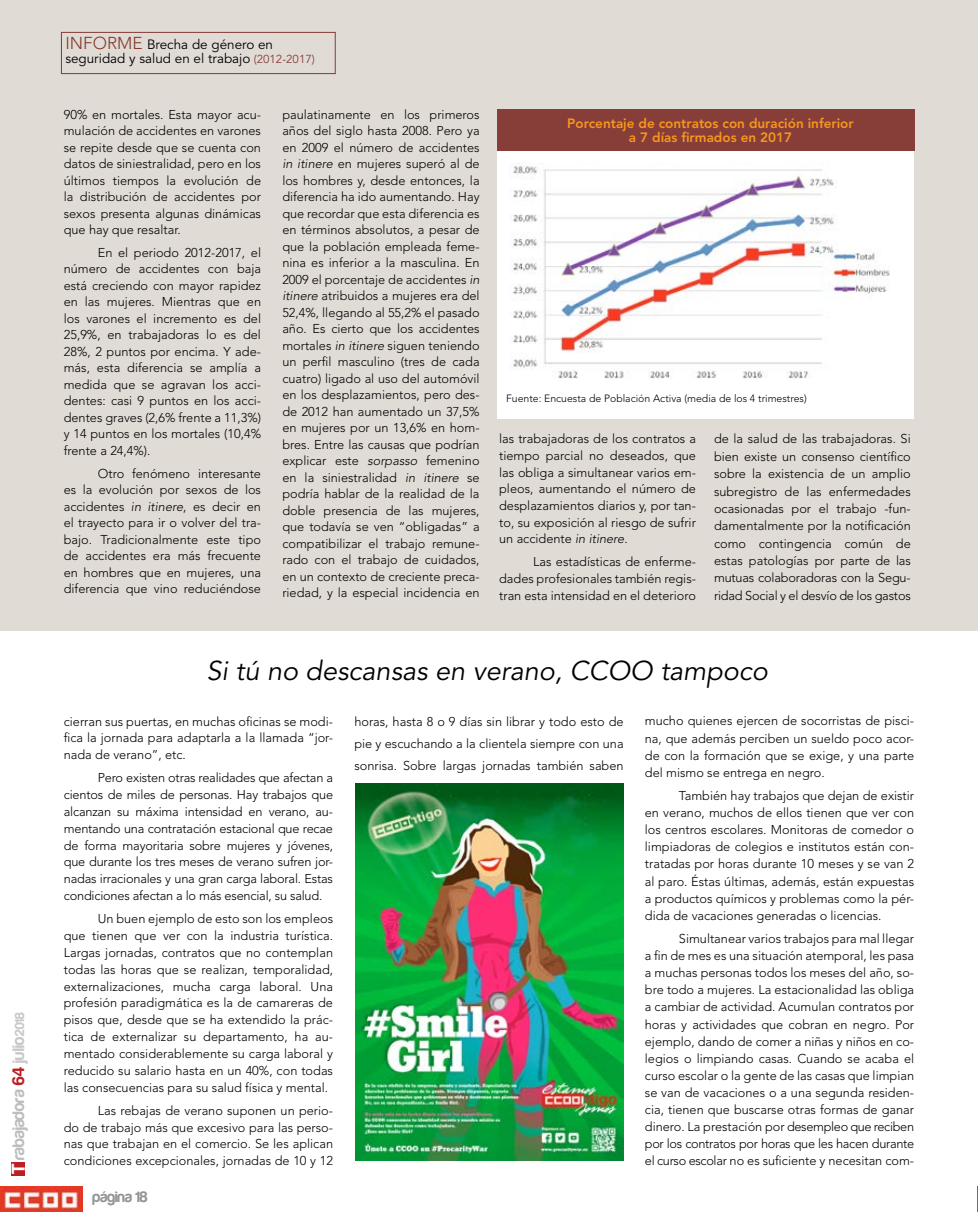
<style>
.page{position:relative;width:978px;height:1212px;background:#fff}
.page>*{position:absolute;margin:0;border:0;box-sizing:border-box;transform-origin:0 0}
.No_Spacing{font:italic 27px "Avenir";color:#000}
.t1{font:700 19.5px "Harabara";color:#fff}
.t2{font:700 17.25px "Harabara";color:#bcbec0}
.t3{font:700 15.6px "Harabara";color:#939598}
.SUMARIO{font:800 13.5px "Avenir";color:#f8971d}
.t4{font:13.5px/13.5px "Avenir";color:#000}
.No_Spacing-2{font:300 12.75px/16.5px "Avenir";color:#000;text-align:justify}
.t5{font:300 10.5px "Avenir";color:#000}
.s1{color:#be1f24}
.s2{color:#c7c8ca}
.s3{font-size:13.5px;color:#c7c8ca}
.s4{font-weight:300;font-size:17.1px;color:#823a2a}
.s5{font-size:11.55px;color:#873e39}
.s6{font-style:italic}
</style>
<div class="page">
<img style="left:0;top:1186px;width:82px;height:26px">
<div style="left:11px;top:1162px;width:14px;height:14px;background:#be1f24"></div>
<svg style="left:977px;top:1186px;width:1px;height:26px"></svg>
<div style="left:0;top:0;width:978px;height:631px;background:#e1dbd5"></div>
<div style="left:497px;top:113px;width:417px;height:305px;background:#fff"></div>
<img style="left:509px;top:162px;width:381px;height:217px">
<div style="left:497px;top:109px;width:418px;height:42px;background:#873e39"></div>
<img style="left:356px;top:784px;width:268px;height:377px">
<div style="left:61px;top:32px;width:275px;height:42px;border:1px solid #873e39"></div>
<p class="t2" style="left:10px;top:1160px;width:150px;rotate:-90deg">rabajadora <span class="s1">64</span> <span class="s2">julio</span><span class="s3">2018</span></p>
<h2 class="t1" style="left:8px;top:1174px;width:12px;rotate:-90deg">T</h2>
<p class="t4" style="left:65px;top:38px;width:251px"><span class="s4">INFORME</span> Brecha de género en seguridad y salud en el trabajo <span class="s5">(2012-2017)</span></p>
<p class="No_Spacing-2" style="left:64px;top:106px;width:199px">90% en mortales. Esta mayor acu&shy;mulación de accidentes en varones se repite desde que se cuenta con datos de siniestralidad, pero en los últimos tiempos la evolución de la distribución de accidentes por sexos presenta algunas dinámicas que hay que resaltar.</p>
<p class="No_Spacing-2" style="left:64px;top:244px;width:199px;text-indent:34px">En el periodo 2012-2017, el número de accidentes con baja está creciendo con mayor rapidez en las mujeres. Mientras que en los varones el incremento es del 25,9%, en trabajadoras lo es del 28%, 2 puntos por encima. Y ade&shy;más, esta diferencia se amplía a medida que se agravan los acci&shy;dentes: casi 9 puntos en los acci&shy;dentes graves (2,6% frente a 11,3%) y 14 puntos en los mortales (10,4% frente a 24,4%).</p>
<p class="No_Spacing-2" style="left:64px;top:465px;width:199px;text-indent:34px">Otro fenómeno interesante es la evolución por sexos de los accidentes <span class="s6">in itinere</span>, es decir en el trayecto para ir o volver del tra&shy;bajo. Tradicionalmente este tipo de accidentes era más frecuente en hombres que en mujeres, una diferencia que vino reduciéndose</p>
<p class="No_Spacing-2" style="left:282px;top:106px;width:199px">paulatinamente en los primeros años del siglo hasta 2008. Pero ya en 2009 el número de accidentes <span class="s6">in itinere</span> en mujeres superó al de los hombres y, desde entonces, la diferencia ha ido aumentando. Hay que recordar que esta diferencia es en términos absolutos, a pesar de que la población empleada feme&shy;nina es inferior a la masculina. En 2009 el porcentaje de accidentes <span class="s6">in itinere</span> atribuidos a mujeres era del 52,4%, llegando al 55,2% el pasado año. Es cierto que los accidentes mortales <span class="s6">in itinere</span> siguen teniendo un perfil masculino (tres de cada cuatro) ligado al uso del automóvil en los desplazamientos, pero des&shy;de 2012 han aumentado un 37,5% en mujeres por un 13,6% en hom&shy;bres. Entre las causas que podrían explicar este <span class="s6">sorpasso</span> femenino en la siniestralidad <span class="s6">in itinere</span> se podría hablar de la realidad de la doble presencia de las mujeres, que todavía se ven “obligadas” a compatibilizar el trabajo remune&shy;rado con el trabajo de cuidados, en un contexto de creciente preca&shy;riedad, y la especial incidencia en</p>
<p class="SUMARIO" style="left:567px;top:115px;width:288px">Porcentaje de contratos con duración inferior</p>
<p class="SUMARIO" style="left:629px;top:130px;width:165px">a 7 días firmados en 2017</p>
<p class="t5" style="left:506px;top:392px;width:302px">Fuente: Encuesta de Población Activa (media de los 4 trimestres)</p>
<p class="No_Spacing-2" style="left:499px;top:431px;width:198px">las trabajadoras de los contratos a tiempo parcial no deseados, que las obliga a simultanear varios em&shy;pleos, aumentando el número de desplazamientos diarios y, por tan&shy;to, su exposición al riesgo de sufrir un accidente <span class="s6">in itinere</span>.</p>
<p class="No_Spacing-2" style="left:499px;top:554px;width:198px;text-indent:34px">Las estadísticas de enferme&shy;dades profesionales también regis&shy;tran esta intensidad en el deterioro</p>
<p class="No_Spacing-2" style="left:714px;top:430px;width:198px;line-height:17.4px">de la salud de las trabajadoras. Si bien existe un consenso científico sobre la existencia de un amplio subregistro de las enfermedades ocasionadas por el trabajo -fun&shy;damentalmente por la notificación como contingencia común de estas patologías por parte de las mutuas colaboradoras con la Segu&shy;ridad Social y el desvío de los gastos</p>
<p class="No_Spacing" style="left:207px;top:655px;width:563px">Si tú no descansas en verano, CCOO tampoco</p>
<p class="No_Spacing-2" style="left:64px;top:713px;width:271px">cierran sus puertas, en muchas oficinas se modi&shy;fica la jornada para adaptarla a la llamada “jor&shy;nada de verano”, etc.</p>
<p class="No_Spacing-2" style="left:64px;top:769px;width:271px;text-indent:34px">Pero existen otras realidades que afectan a cientos de miles de personas. Hay trabajos que alcanzan su máxima intensidad en verano, au&shy;mentando una contratación estacional que recae de forma mayoritaria sobre mujeres y jóvenes, que durante los tres meses de verano sufren jor&shy;nadas irracionales y una gran carga laboral. Estas condiciones afectan a lo más esencial, su salud.</p>
<p class="No_Spacing-2" style="left:64px;top:910px;width:271px;text-indent:34px">Un buen ejemplo de esto son los empleos que tienen que ver con la industria turística.<br>Largas jornadas, contratos que no contemplan todas las horas que se realizan, temporalidad, externalizaciones, mucha carga laboral. Una profesión paradigmática es la de camareras de pisos que, desde que se ha extendido la prác&shy;tica de externalizar su departamento, ha au&shy;mentado considerablemente su carga laboral y reducido su salario hasta en un 40%, con todas las consecuencias para su salud física y mental.</p>
<p class="No_Spacing-2" style="left:64px;top:1102px;width:271px;text-indent:34px">Las rebajas de verano suponen un perio&shy;do de trabajo más que excesivo para las perso&shy;nas que trabajan en el comercio. Se les aplican condiciones excepcionales, jornadas de 10 y 12</p>
<p class="t3" style="left:92px;top:1188px;width:57px">página 18</p>
<p class="No_Spacing-2" style="left:354px;top:710px;width:271px;line-height:22.5px">horas, hasta 8 o 9 días sin librar y todo esto de pie y escuchando a la clientela siempre con una sonrisa. Sobre largas jornadas también saben</p>
<p class="No_Spacing-2" style="left:645px;top:712px;width:271px;line-height:17.1px">mucho quienes ejercen de socorristas de pisci&shy;na, que además perciben un sueldo poco acor&shy;de con la formación que se exige, y una parte del mismo se entrega en negro.</p>
<p class="No_Spacing-2" style="left:645px;top:787px;width:271px;line-height:17.1px;text-indent:34px">También hay trabajos que dejan de existir en verano, muchos de ellos tienen que ver con los centros escolares. Monitoras de comedor o limpiadoras de colegios e institutos están con&shy;tratadas por horas durante 10 meses y se van 2 al paro. Éstas últimas, además, están expuestas a productos químicos y problemas como la pér&shy;dida de vacaciones generadas o licencias.</p>
<p class="No_Spacing-2" style="left:645px;top:930px;width:271px;line-height:17.1px;text-indent:34px">Simultanear varios trabajos para mal llegar a fin de mes es una situación atemporal, les pasa a muchas personas todos los meses del año, so&shy;bre todo a mujeres. La estacionalidad las obliga a cambiar de actividad. Acumulan contratos por horas y actividades que cobran en negro. Por ejemplo, dando de comer a niñas y niños en co&shy;legios o limpiando casas. Cuando se acaba el curso escolar o la gente de las casas que limpian se van de vacaciones o a una segunda residen&shy;cia, tienen que buscarse otras formas de ganar dinero. La prestación por desempleo que reciben por los contratos por horas que les hacen durante el curso escolar no es suficiente y necesitan com-</p>
</div>
